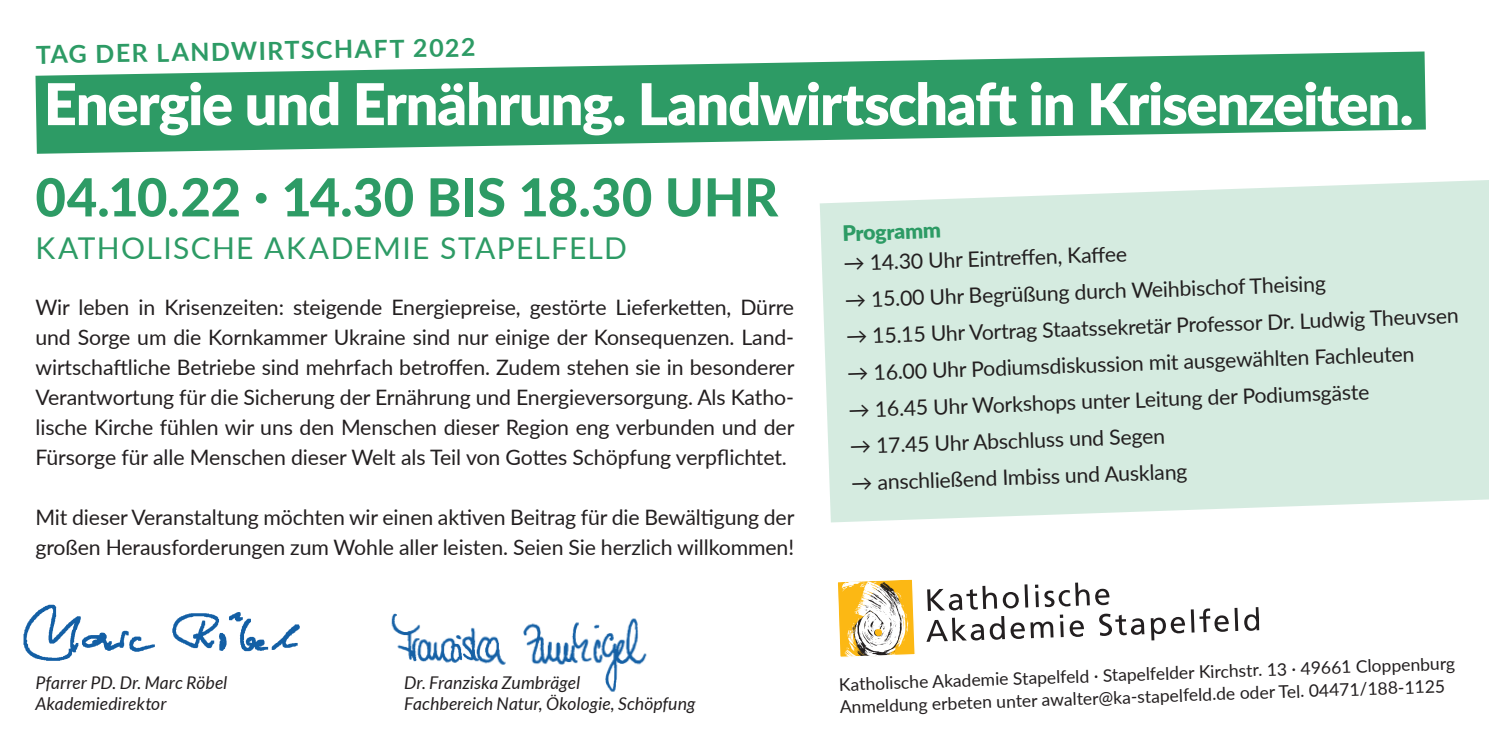
<style>
.page{position:relative;width:1489px;height:745px;background:#fff}
.page>*{position:absolute;margin:0;border:0;box-sizing:border-box;transform-origin:0 0}
.t1{font:900 57.5px "Lato";letter-spacing:-.02em;color:#fff}
.t2{font:800 52.5px "Lato";letter-spacing:-.005em;color:#2d9b65}
.t3{font:30px "Lato";letter-spacing:.045em;color:#2d9b65}
.t4{font:700 25px "Lato";color:#2d9b65}
.t5{font:21.25px/30px "Lato";letter-spacing:-.005em;color:#231f20;text-align:justify}
.t6{font:900 21.25px "Lato";color:#2d9b65}
.t7{font:17.5px/22.5px "Lato";color:#231f20}
.t8{font:italic 17.5px/21.2px "Lato";letter-spacing:.01em;color:#231f20}
</style>
<div class="page">
<svg style="left:820px;top:180px;width:668px;height:342px;background:#d8ece2"></svg>
<svg style="left:35px;top:51px;width:1390px;height:103px;fill:#2d9b65"></svg>
<svg style="left:926px;top:582px;width:218px;height:59px"></svg>
<svg style="left:1150px;top:616px;width:34px;height:24px"></svg>
<svg style="left:1190px;top:608px;width:38px;height:24px"></svg>
<svg style="left:1234px;top:607px;width:25px;height:23px"></svg>
<svg style="left:838px;top:579px;width:77px;height:78px"></svg>
<img style="left:23px;top:604px;width:277px;height:57px">
<img style="left:391px;top:613px;width:256px;height:79px">
<p class="t4" style="left:36px;top:36px;width:441px;rotate:-1deg">TAG DER LANDWIRTSCHAFT 2022</p>
<h1 class="t1" style="left:44px;top:61px;width:1370px">Energie und Ernährung. Landwirtschaft in Krisenzeiten.</h1>
<h2 class="t2" style="left:35px;top:158px;width:744px">04.10.22 · 14.30 BIS 18.30 UHR</h2>
<h3 class="t3" style="left:35px;top:226px;width:593px">KATHOLISCHE AKADEMIE STAPELFELD</h3>
<p class="t5" style="left:35px;top:291px;width:760px">Wir leben in Krisenzeiten: steigende Energiepreise, gestörte Lieferketten, Dürre und Sorge um die Kornkammer Ukraine sind nur einige der Konsequenzen. Land&shy;wirtschaftliche Betriebe sind mehrfach betroffen. Zudem stehen sie in besonderer Verantwortung für die Sicherung der Ernährung und Energieversorgung. Als Katho&shy;lische Kirche fühlen wir uns den Menschen dieser Region eng verbunden und der Fürsorge für alle Menschen dieser Welt als Teil von Gottes Schöpfung verpflichtet.</p>
<p class="t5" style="left:35px;top:501px;width:760px">Mit dieser Veranstaltung möchten wir einen aktiven Beitrag für die Bewältigung der großen Herausforderungen zum Wohle aller leisten. Seien Sie herzlich willkommen!</p>
<p class="t8" style="left:35px;top:672px;width:193px">Pfarrer PD. Dr. Marc Röbel<br>Akademiedirektor</p>
<p class="t8" style="left:404px;top:672px;width:292px">Dr. Franziska Zumbrägel<br>Fachbereich Natur, Ökologie, Schöpfung</p>
<p class="t6" style="left:841px;top:217px;width:100px;rotate:-2deg">Programm</p>
<p class="t5" style="left:843px;top:247px;width:285px;rotate:-2deg">→ 14.30 Uhr Eintreff en, Kaff ee</p>
<p class="t5" style="left:844px;top:284px;width:483px;rotate:-2deg">→ 15.00 Uhr Begrüßung durch Weihbischof Theising</p>
<p class="t5" style="left:845px;top:320px;width:614px;rotate:-2deg">→ 15.15 Uhr Vortrag Staatssekretär Professor Dr. Ludwig Theuvsen</p>
<p class="t5" style="left:846px;top:357px;width:568px;rotate:-2deg">→ 16.00 Uhr Podiumsdiskussion mit ausgewählten Fachleuten</p>
<p class="t5" style="left:848px;top:393px;width:522px;rotate:-2deg">→ 16.45 Uhr Workshops unter Leitung der Podiumsgäste</p>
<p class="t5" style="left:849px;top:430px;width:317px;rotate:-2deg">→ 17.45 Uhr Abschluss und Segen</p>
<p class="t5" style="left:850px;top:466px;width:338px;rotate:-2deg">→ anschließend Imbiss und Ausklang</p>
<p class="t7" style="left:838px;top:672px;width:618px;rotate:-2deg">Katholische Akademie Stapelfeld · Stapelfelder Kirchstr. 13 · 49661 Cloppenburg<br>Anmeldung erbeten unter awalter@ka-stapelfeld.de oder Tel. 04471/188-1125</p>
</div>
